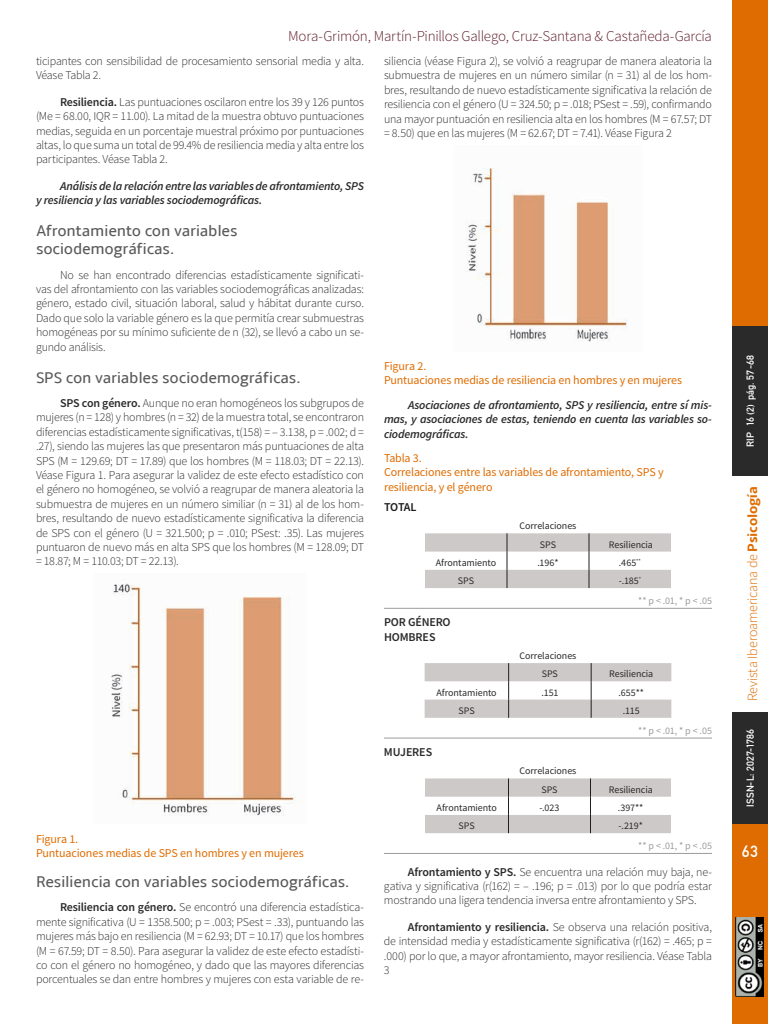
<style>
.page{position:relative;width:768px;height:1024px;background:#fff}
.page>*{position:absolute;margin:0;border:0;box-sizing:border-box;transform-origin:0 0}
.t1{font:16px/18px "Amble";letter-spacing:-.02em;color:#5a5a5a}
.t2{font:700 16px "DIN Alternate";color:#fff}
.t3{font:300 15px "Source Sans Pro";letter-spacing:-.015em;color:#5f1c2b}
.t4{font:300 14px "Source Sans Pro";letter-spacing:-.01em;color:#df6c01}
.t5{font:300 12px/14.4px "Source Sans Pro";letter-spacing:-.02em;color:#2a2a2a;text-align:justify}
.t6{font:italic 600 12px/14.4px "Source Sans Pro";letter-spacing:-.015em;color:#2a2a2a}
.t7{font:12px/14.4px "Source Sans Pro";letter-spacing:-.01em;color:#df6c01}
.t8{font:600 12px/14.4px "Source Sans Pro";letter-spacing:-.01em;color:#2a2a2a}
.t9{font:600 12px "Source Sans Pro";letter-spacing:-.025em;color:#1a1a1a}
.t10{font:10px/18.2px "Source Sans Pro";letter-spacing:-.01em;color:#2a2a2a;text-align:center}
.t11{font:10px/20px "Source Sans Pro";letter-spacing:-.005em;color:#9c9c9c}
.t12{font:700 10px "DIN Alternate";letter-spacing:.01em;color:#fff}
.s1{font-weight:600}
.s2{color:#2a2a2a}
.s3{font-family:"Amble";font-weight:700}
</style>
<div class="page">
<img style="left:111px;top:583px;width:185px;height:233px">
<hr style="left:384px;top:608px;width:328px;height:1px;background:#9c9c9c">
<hr style="left:384px;top:738px;width:328px;height:1px;background:#9c9c9c">
<hr style="left:384px;top:853px;width:328px;height:1px;background:#9c9c9c">
<img style="left:466px;top:168px;width:162px;height:174px">
<svg style="left:425px;top:533px;width:246px;height:55px"></svg>
<svg style="left:425px;top:663px;width:246px;height:55px"></svg>
<svg style="left:425px;top:778px;width:246px;height:55px"></svg>
<div style="left:732px;top:712px;width:36px;height:312px;background:#df6c01"></div>
<div style="left:732px;top:0;width:36px;height:476px;background:#df6c01"></div>
<div style="left:732px;top:326px;width:36px;height:150px;background:#2a2a2a"></div>
<div style="left:732px;top:712px;width:36px;height:112px;background:#2a2a2a"></div>
<img style="left:736px;top:917px;width:27px;height:80px">
<p class="t3" style="left:288px;top:27px;width:425px">Mora-Grimón, Martín-Pinillos Gallego, Cruz-Santana &amp; Castañeda-García</p>
<p class="t5" style="left:36px;top:54px;width:330px">ticipantes con sensibilidad de procesamiento sensorial media y alta.<br>Véase Tabla 2.</p>
<p class="t5" style="left:36px;top:95px;width:330px;text-indent:24px"><span class="s1">Resiliencia.</span> Las puntuaciones oscilaron entre los 39 y 126 puntos (Me = 68.00, IQR = 11.00). La mitad de la muestra obtuvo puntuaciones medias, seguida en un porcentaje muestral próximo por puntuaciones altas, lo que suma un total de 99.4% de resiliencia media y alta entre los participantes. Véase Tabla 2.</p>
<p class="t6" style="left:36px;top:178px;width:329px;text-indent:24px">Análisis de la relación entre las variables de afrontamiento, SPS y resiliencia y las variables sociodemográficas.</p>
<h1 class="t1" style="left:36px;top:222px;width:203px">Afrontamiento con variables sociodemográficas.</h1>
<p class="t5" style="left:36px;top:267px;width:330px;text-indent:24px">No se han encontrado diferencias estadísticamente significati&shy;vas del afrontamiento con las variables sociodemográficas analizadas: género, estado civil, situación laboral, salud y hábitat durante curso.<br>Dado que solo la variable género es la que permitía crear submuestras homogéneas por su mínimo suficiente de n (32), se llevó a cabo un se&shy;gundo análisis.</p>
<h1 class="t1" style="left:36px;top:369px;width:266px">SPS con variables sociodemográficas.</h1>
<p class="t5" style="left:36px;top:396px;width:330px;text-indent:24px"><span class="s1">SPS con género.</span> Aunque no eran homogéneos los subgrupos de mujeres (n = 128) y hombres (n = 32) de la muestra total, se encontraron diferencias estadísticamente significativas, t(158) = – 3.138, p = .002; d = .27), siendo las mujeres las que presentaron más puntuaciones de alta SPS (M = 129.69; DT = 17.89) que los hombres (M = 118.03; DT = 22.13).<br>Véase Figura 1. Para asegurar la validez de este efecto estadístico con el género no homogéneo, se volvió a reagrupar de manera aleatoria la submuestra de mujeres en un número similiar (n = 31) al de los hom&shy;bres, resultando de nuevo estadísticamente significativa la diferencia de SPS con el género (U = 321.500; p = .010; PSest: .35). Las mujeres puntuaron de nuevo más en alta SPS que los hombres (M = 128.09; DT = 18.87; M = 110.03; DT = 22.13).</p>
<p class="t7" style="left:36px;top:831px;width:269px">Figura 1.<br>Puntuaciones medias de SPS en hombres y en mujeres</p>
<h1 class="t1" style="left:36px;top:873px;width:315px">Resiliencia con variables sociodemográficas.</h1>
<p class="t5" style="left:36px;top:900px;width:329px;text-indent:24px"><span class="s1">Resiliencia con género.</span> Se encontró una diferencia estadística&shy;mente significativa (U = 1358.500; p = .003; PSest = .33), puntuando las mujeres más bajo en resiliencia (M = 62.93; DT = 10.17) que los hombres (M = 67.59; DT = 8.50). Para asegurar la validez de este efecto estadísti&shy;co con el género no homogéneo, y dado que las mayores diferencias porcentuales se dan entre hombres y mujeres con esta variable de re-</p>
<p class="t5" style="left:384px;top:54px;width:330px">siliencia (véase Figura 2), se volvió a reagrupar de manera aleatoria la submuestra de mujeres en un número similar (n = 31) al de los hom&shy;bres, resultando de nuevo estadísticamente significativa la relación de resiliencia con el género (U = 324.50; p = .018; PSest = .59), confirmando una mayor puntuación en resiliencia alta en los hombres (M = 67.57; DT = 8.50) que en las mujeres (M = 62.67; DT = 7.41). Véase Figura 2</p>
<p class="t7" style="left:384px;top:359px;width:300px">Figura 2.<br>Puntuaciones medias de resiliencia en hombres y en mujeres</p>
<p class="t6" style="left:384px;top:397px;width:329px;text-align:justify;text-indent:24px">Asociaciones de afrontamiento, SPS y resiliencia, entre sí mis&shy;mas, y asociaciones de estas, teniendo en cuenta las variables so&shy;ciodemográficas.</p>
<p class="t7" style="left:384px;top:451px;width:281px">Tabla 3.<br>Correlaciones entre las variables de afrontamiento, SPS y resiliencia, y el género</p>
<p class="t9" style="left:384px;top:499px;width:34px">TOTAL</p>
<p class="t10" style="left:519px;top:517px;width:59px">Correlaciones<br>SPS</p>
<p class="t10" style="left:609px;top:535px;width:45px">Resiliencia</p>
<p class="t10" style="left:436px;top:553px;width:62px">Afrontamiento</p>
<p class="t10" style="left:537px;top:553px;width:23px">.196*</p>
<p class="t10" style="left:619px;top:553px;width:24px">.465<sup>**</sup></p>
<p class="t10" style="left:458px;top:572px;width:18px">SPS</p>
<p class="t11" style="left:638px;top:571px;width:75px;text-indent:-20px"><span class="s2">-.185</span><sup>*<br></sup>** p &lt; .01, * p &lt; .05</p>
<p class="t8" style="left:384px;top:615px;width:68px">POR GÉNERO<br>HOMBRES</p>
<p class="t10" style="left:519px;top:647px;width:59px">Correlaciones<br>SPS</p>
<p class="t10" style="left:609px;top:665px;width:45px">Resiliencia</p>
<p class="t10" style="left:437px;top:683px;width:62px">Afrontamiento</p>
<p class="t10" style="left:541px;top:683px;width:18px">.151</p>
<p class="t10" style="left:619px;top:683px;width:27px">.655**</p>
<p class="t10" style="left:459px;top:701px;width:18px">SPS</p>
<p class="t10" style="left:623px;top:701px;width:19px">.115</p>
<p class="t11" style="left:638px;top:720px;width:75px">** p &lt; .01, * p &lt; .05</p>
<p class="t8" style="left:384px;top:745px;width:50px">MUJERES</p>
<p class="t10" style="left:519px;top:762px;width:59px">Correlaciones<br>SPS</p>
<p class="t10" style="left:609px;top:780px;width:45px">Resiliencia</p>
<p class="t10" style="left:437px;top:798px;width:62px">Afrontamiento</p>
<p class="t10" style="left:539px;top:798px;width:22px">-.023</p>
<p class="t10" style="left:618px;top:798px;width:27px">.397**</p>
<p class="t10" style="left:459px;top:817px;width:18px">SPS</p>
<p class="t10" style="left:619px;top:817px;width:26px">-.219*</p>
<p class="t11" style="left:638px;top:836px;width:75px">** p &lt; .01, * p &lt; .05</p>
<p class="t5" style="left:384px;top:864px;width:329px;text-indent:24px"><span class="s1">Afrontamiento y SPS.</span> Se encuentra una relación muy baja, ne&shy;gativa y significativa (r(162) = – .196; p = .013) por lo que podría estar mostrando una ligera tendencia inversa entre afrontamiento y SPS.</p>
<p class="t5" style="left:384px;top:920px;width:330px;text-indent:24px"><span class="s1">Afrontamiento y resiliencia.</span> Se observa una relación positiva, de intensidad media y estadísticamente significativa (r(162) = .465; p = .000) por lo que, a mayor afrontamiento, mayor resiliencia. Véase Tabla 3</p>
<p class="t12" style="left:743px;top:447px;width:93px;rotate:-90deg">RIP 16 (2) pág. 57-68</p>
<p class="t4" style="left:744px;top:701px;width:216px;rotate:-90deg">Revista Iberoamericana de <span class="s3">Psicología</span></p>
<p class="t12" style="left:743px;top:807px;width:79px;rotate:-90deg">ISSN-L: 2027-1786</p>
<h1 class="t2" style="left:742px;top:839px;width:18px">63</h1>
</div>
